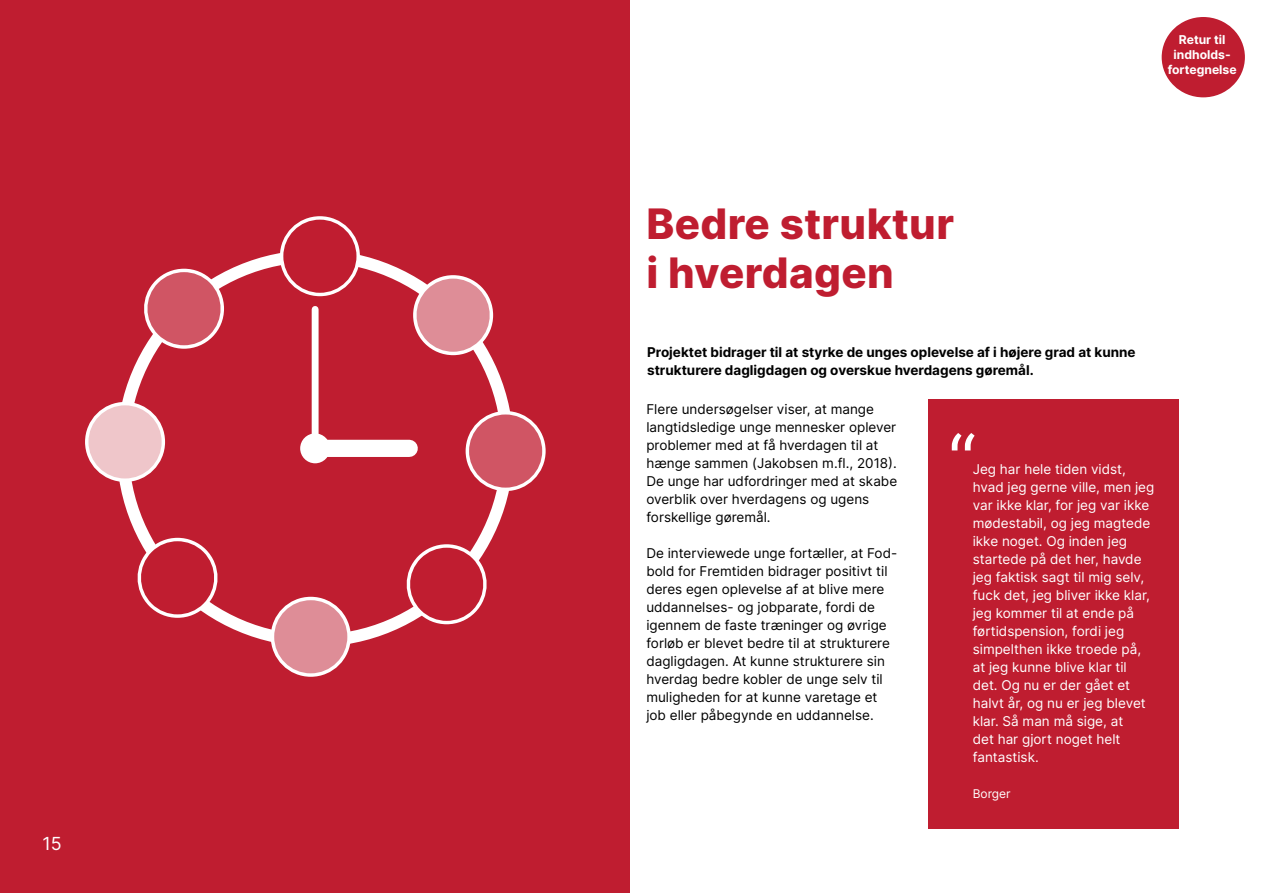
<style>
.page{position:relative;width:1263px;height:893px;background:#fff}
.page>*{position:absolute;margin:0;border:0;box-sizing:border-box;transform-origin:0 0}
.t1{font:72px "Inter";color:#fff}
.t2{font:800 42px/48px "Inter";letter-spacing:.01em;color:#bf1d30}
.t3{font:18px "Inter";color:#fff}
.t4{font:13.5px/18px "Inter";color:#000}
.t5{font:13.5px/18px "Inter";color:#fff}
.t6{font:700 13.5px/18px "Inter";color:#000}
.t7{font:700 12.15px/14.5px "Inter";color:#fff;text-align:center}
.t8{font:12px "Inter";color:#fff}
</style>
<div class="page">
<div style="left:0;top:0;width:629px;height:893px;background:#bf1d30"></div>
<div style="left:315px;top:440px;width:94px;height:17px;background:#fff"></div>
<div style="left:312px;top:309px;width:7px;height:139px;background:#fff"></div>
<svg style="left:280px;top:216px;width:80px;height:80px"></svg>
<svg style="left:143px;top:269px;width:81px;height:80px"></svg>
<svg style="left:85px;top:402px;width:80px;height:80px"></svg>
<svg style="left:137px;top:538px;width:84px;height:80px"></svg>
<svg style="left:271px;top:597px;width:80px;height:80px"></svg>
<svg style="left:403px;top:544px;width:86px;height:80px"></svg>
<svg style="left:466px;top:411px;width:80px;height:80px"></svg>
<svg style="left:411px;top:275px;width:83px;height:80px"></svg>
<div style="left:300px;top:433px;width:30px;height:30px;background:#fff;border-radius:50%"></div>
<div style="left:928px;top:400px;width:251px;height:429px;background:#bf1d30"></div>
<div style="left:1162px;top:17px;width:83px;height:80px;background:#bf1d30;border-radius:50%"></div>
<h3 class="t3" style="left:43px;top:831px;width:21px">15</h3>
<p class="t7" style="left:1168px;top:32px;width:71px">Retur til indholds&shy;fortegnelse</p>
<h2 class="t2" style="left:646px;top:199px;width:309px">Bedre struktur i hverdagen</h2>
<p class="t6" style="left:647px;top:343px;width:490px">Projektet bidrager til at styrke de unges oplevelse af i højere grad at kunne strukturere dagligdagen og overskue hverdagens gøremål.</p>
<p class="t4" style="left:646px;top:400px;width:252px">Flere undersøgelser viser, at mange langtidsledige unge mennesker oplever problemer med at få hverdagen til at hænge sammen (Jakobsen m.fl., 2018).<br>De unge har udfordringer med at skabe overblik over hverdagens og ugens forskellige gøremål.</p>
<p class="t4" style="left:646px;top:544px;width:252px">De interviewede unge fortæller, at Fod&shy;bold for Fremtiden bidrager positivt til deres egen oplevelse af at blive mere uddannelses- og jobparate, fordi de igennem de faste træninger og øvrige forløb er blevet bedre til at strukturere dagligdagen. At kunne strukturere sin hverdag bedre kobler de unge selv til muligheden for at kunne varetage et job eller påbegynde en uddannelse.</p>
<h1 class="t1" style="left:948px;top:408px;width:29px">“</h1>
<p class="t5" style="left:973px;top:460px;width:183px">Jeg har hele tiden vidst, hvad jeg gerne ville, men jeg var ikke klar, for jeg var ikke mødestabil, og jeg magtede ikke noget. Og inden jeg startede på det her, havde jeg faktisk sagt til mig selv, fuck det, jeg bliver ikke klar, jeg kommer til at ende på førtidspension, fordi jeg simpelthen ikke troede på, at jeg kunne blive klar til det. Og nu er der gået et halvt år, og nu er jeg blevet klar. Så man må sige, at<br>det har gjort noget helt fantastisk.</p>
<p class="t8" style="left:973px;top:785px;width:39px">Borger</p>
</div>
